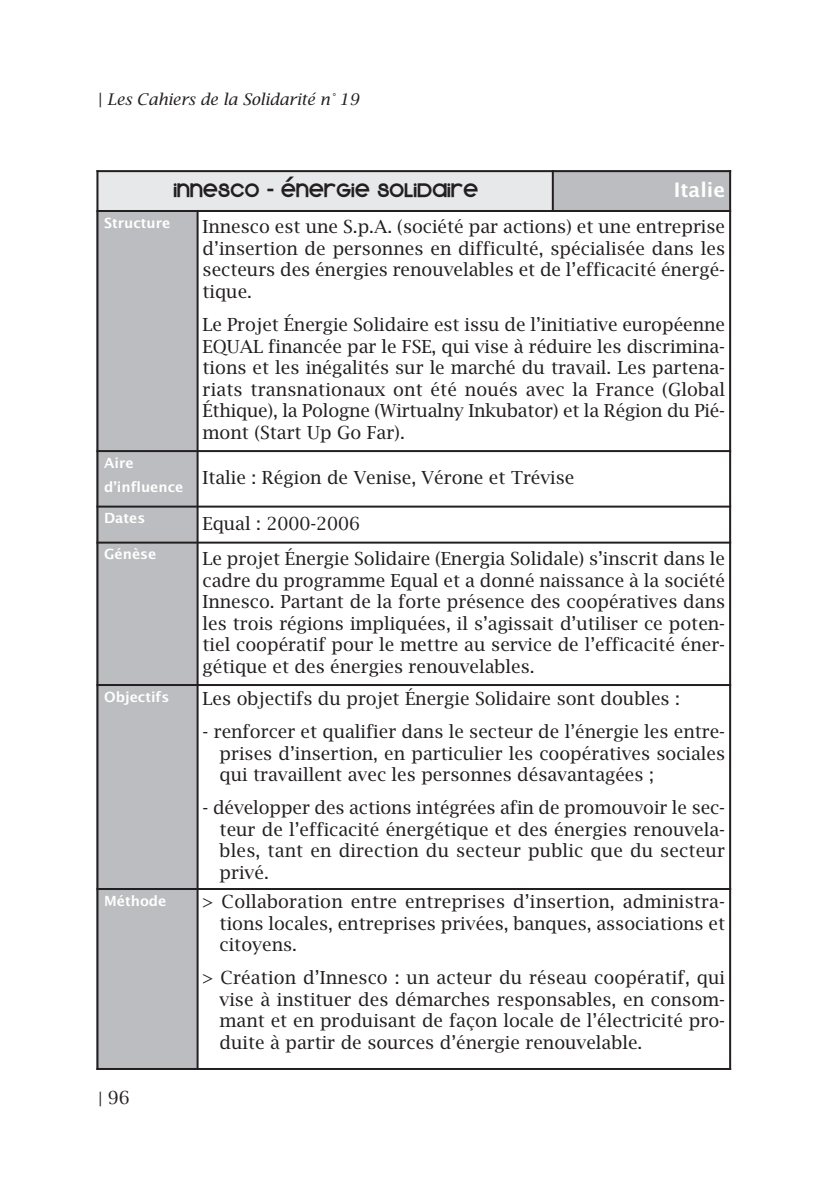
<style>
.page{position:relative;width:840px;height:1191px;background:#fff}
.page>*{position:absolute;margin:0;border:0;box-sizing:border-box;transform-origin:0 0}
.t1{font:22px "Kravitz Extra Thermal";color:#231f20}
.t2{font:700 20px "Lucida Grande";color:#fff}
.t3{font:18px/21.6px "Lucida Bright";color:#231f20;text-align:justify}
.t4{font:italic 16px "Lucida Bright";color:#231f20}
.t5{font:700 14px "Lucida Grande";color:#fff}
.s1{font-style:normal}
.s2{font-size:16px}
</style>
<div class="page">
<div style="left:96px;top:170px;width:456px;height:41px;background:#e7e8e9"></div>
<div style="left:552px;top:170px;width:178px;height:41px;background:#bcbdc0"></div>
<div style="left:96px;top:211px;width:101px;height:240px;background:#bcbdc0"></div>
<div style="left:96px;top:451px;width:101px;height:55px;background:#bcbdc0"></div>
<div style="left:96px;top:506px;width:101px;height:36px;background:#bcbdc0"></div>
<div style="left:96px;top:542px;width:101px;height:143px;background:#bcbdc0"></div>
<div style="left:96px;top:685px;width:101px;height:204px;background:#bcbdc0"></div>
<div style="left:96px;top:889px;width:101px;height:181px;background:#bcbdc0"></div>
<hr style="left:96px;top:170px;width:2px;height:900px;background:#231f20">
<hr style="left:196px;top:210px;width:2px;height:860px;background:#231f20">
<hr style="left:551px;top:170px;width:2px;height:42px;background:#231f20">
<hr style="left:728px;top:170px;width:2px;height:900px;background:#231f20">
<hr style="left:96px;top:170px;width:634px;height:2px;background:#231f20">
<hr style="left:96px;top:210px;width:634px;height:2px;background:#231f20">
<hr style="left:96px;top:450px;width:634px;height:2px;background:#231f20">
<hr style="left:96px;top:505px;width:634px;height:2px;background:#231f20">
<hr style="left:96px;top:541px;width:634px;height:2px;background:#231f20">
<hr style="left:96px;top:684px;width:634px;height:2px;background:#231f20">
<hr style="left:96px;top:888px;width:634px;height:2px;background:#231f20">
<hr style="left:96px;top:1068px;width:634px;height:2px;background:#231f20">
<p class="t4" style="left:98px;top:91px;width:262px"><span class="s1">|</span> Les Cahiers de la Solidarité n° 19</p>
<p class="t1" style="left:172px;top:176px;width:306px">INNESCO - ÉNERGIE SOLIDAIRE</p>
<p class="t2" style="left:673px;top:179px;width:53px">Italie</p>
<p class="t5" style="left:104px;top:214px;width:68px">Structure</p>
<p class="t3" style="left:202px;top:216px;width:523px">Innesco est une S.p.A. (société par actions) et une entreprise d’insertion de personnes en difficulté, spécialisée dans les secteurs des énergies renouvelables et de l’efficacité énergé&shy;tique.</p>
<p class="t3" style="left:202px;top:314px;width:523px">Le Projet Énergie Solidaire est issu de l’initiative européenne EQUAL financée par le FSE, qui vise à réduire les discrimina&shy;tions et les inégalités sur le marché du travail. Les partena&shy;riats transnationaux ont été noués avec la France (Global Éthique), la Pologne (Wirtualny Inkubator) et la Région du Pié&shy;mont (Start Up Go Far).</p>
<p class="t5" style="left:104px;top:454px;width:31px">Aire</p>
<p class="t3" style="left:104px;top:467px;width:471px"><sub>d’influence</sub> Italie : Région de Venise, Vérone et Trévise</p>
<p class="t5" style="left:104px;top:510px;width:43px">Dates</p>
<p class="t3" style="left:202px;top:513px;width:159px">Equal : 2000-2006</p>
<p class="t5" style="left:104px;top:546px;width:54px">Génèse</p>
<p class="t3" style="left:202px;top:548px;width:523px">Le projet Énergie Solidaire (Energia Solidale) s’inscrit dans le cadre du programme Equal et a donné naissance à la société Innesco. Partant de la forte présence des coopératives dans les trois régions impliquées, il s’agissait d’utiliser ce poten&shy;tiel coopératif pour le mettre au service de l’efficacité éner&shy;gétique et des énergies renouvelables.</p>
<p class="t5" style="left:104px;top:688px;width:67px">Objectifs</p>
<p class="t3" style="left:202px;top:688px;width:478px">Les objectifs du projet Énergie Solidaire sont doubles :</p>
<p class="t3" style="left:219px;top:721px;width:506px;text-indent:-17px">- renforcer et qualifier dans le secteur de l’énergie les entre&shy;prises d’insertion, en particulier les coopératives sociales qui travaillent avec les personnes désavantagées ;</p>
<p class="t3" style="left:219px;top:797px;width:506px;text-indent:-17px">- développer des actions intégrées afin de promouvoir le sec&shy;teur de l’efficacité énergétique et des énergies renouvela&shy;bles, tant en direction du secteur public que du secteur privé.</p>
<p class="t5" style="left:104px;top:892px;width:64px">Méthode</p>
<p class="t3" style="left:219px;top:891px;width:506px;text-indent:-17px">&gt; Collaboration entre entreprises d’insertion, administra&shy;tions locales, entreprises privées, banques, associations et citoyens.</p>
<p class="t3" style="left:219px;top:967px;width:506px;text-indent:-17px">&gt; Création d’Innesco : un acteur du réseau coopératif, qui vise à instituer des démarches responsables, en consom&shy;mant et en produisant de façon locale de l’électricité pro&shy;duite à partir de sources d’énergie renouvelable.</p>
<p class="t3" style="left:98px;top:1087px;width:33px"><span class="s2">|</span> 96</p>
</div>
